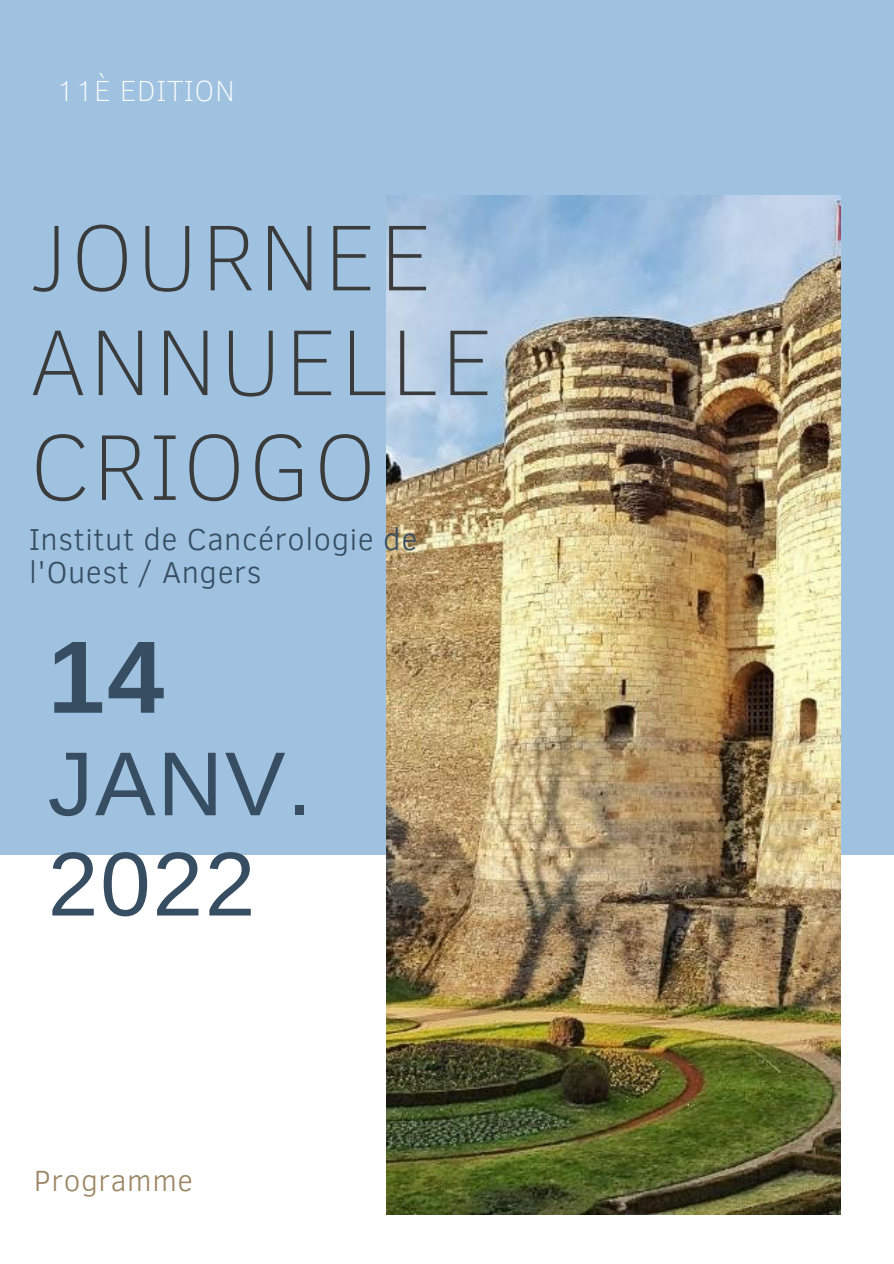
<style>
.page{position:relative;width:894px;height:1264px;background:#fff}
.page>*{position:absolute;margin:0;border:0;box-sizing:border-box;transform-origin:0 0}
.t1{font:700 102.75px "Arimo";color:#364d62}
.t2{font:100 95.25px/104.7px "Clear Sans";letter-spacing:.02em;color:#383838}
.t3{font:90.75px/100.2px "Arimo";letter-spacing:.02em;color:#364d62}
.t4{font:300 31.05px/33.8px "Clear Sans";letter-spacing:.02em;color:#364d62}
.t5{font:300 30px "Clear Sans";letter-spacing:.02em;color:#9c8664}
.t6{font:100 29.85px "Clear Sans";letter-spacing:.02em;color:#fff}
</style>
<div class="page">
<div style="left:0;top:0;width:893px;height:855px;background:#a0c2e1"></div>
<img style="left:386px;top:196px;width:454px;height:1018px">
<p class="t6" style="left:57px;top:69px;width:180px">11È EDITION</p>
<h2 class="t2" style="left:29px;top:200px;width:466px">JOURNEE<br>ANNUELLE<br>CRIOGO</h2>
<p class="t4" style="left:29px;top:520px;width:389px">Institut de Cancérologie de l'Ouest / Angers</p>
<p class="t1" style="left:48px;top:619px;width:118px">14</p>
<p class="t3" style="left:48px;top:733px;width:266px">JANV.<br>2022</p>
<p class="t5" style="left:34px;top:1159px;width:160px">Programme</p>
</div>
